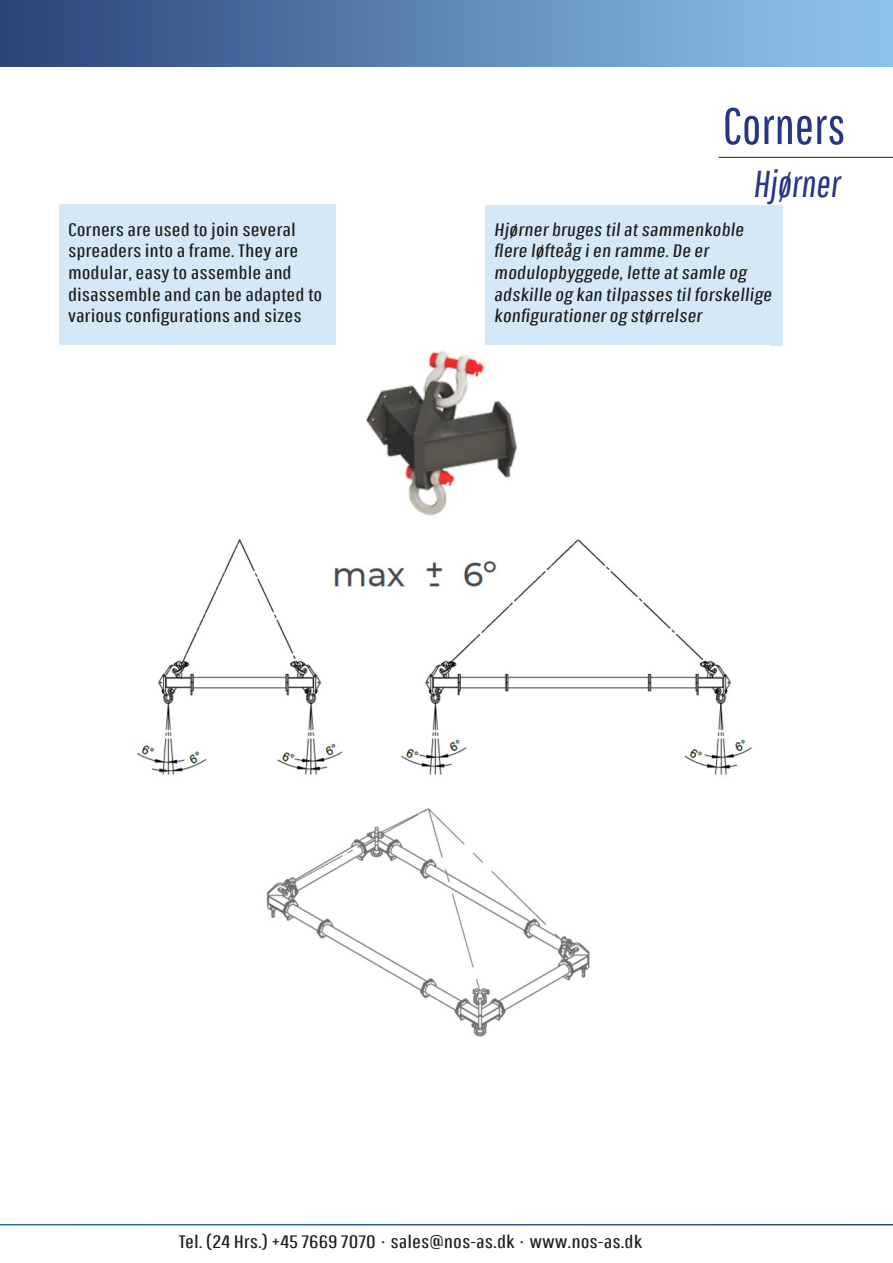
<style>
.page{position:relative;width:893px;height:1263px;background:#fff}
.page>*{position:absolute;margin:0;border:0;box-sizing:border-box;transform-origin:0 0}
.t1{font:51px "Pathway Gothic One";color:#283583}
.t2{font:37.5px "Pathway Gothic One";color:#283583}
.t3{font:18px/21.6px "Pathway Gothic One";color:#1d1d1b;scale:1.3 1}
.s1{font-family:"Minion Pro"}
</style>
<div class="page">
<div style="left:0;top:0;width:893px;height:67px;background:linear-gradient(to right,#2a447b,#92c8f1)"></div>
<div style="left:60px;top:204px;width:276px;height:140px;background:#d4e8f7"></div>
<div style="left:485px;top:206px;width:297px;height:140px;background:#d4e8f7"></div>
<img style="left:136px;top:350px;width:616px;height:687px">
<hr style="left:719px;top:157px;width:174px;height:1px;background:#1d1d1b">
<p class="t1" style="left:723px;top:95px;width:124px">Corners</p>
<p class="t2" style="left:753px;top:161px;width:94px">Hjørner</p>
<p class="t3" style="left:68px;top:218px;width:197px">Corners are used to join several spreaders into a frame. They are modular, easy to assemble and disassemble and can be adapted to various configurations and sizes</p>
<p class="t3" style="left:494px;top:218px;width:217px">Hjørner bruges til at sammenkoble flere løfteåg i en ramme.De er modulopbyggede,lette at samle og adskille og kan tilpasses til forskellige konfigurationer og størrelser</p>
<p class="t3" style="left:179px;top:1231px;width:358px">Tel. (24 Hrs.) +45 7669 7070 <span class="s1">.</span> sales@nos-as.dk <span class="s1">.</span> www.nos-as.dk</p>
</div>
